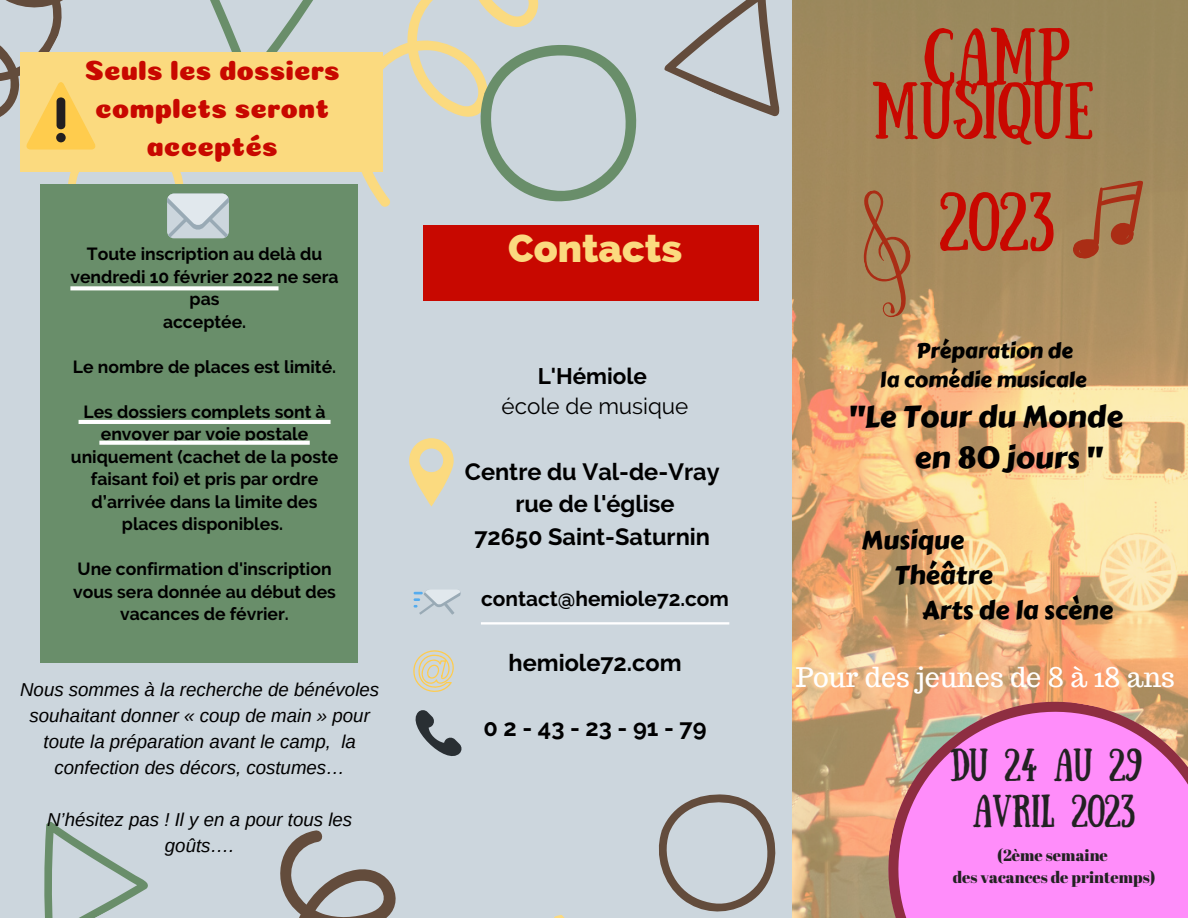
<style>
.page{position:relative;width:1188px;height:918px;background:#ccd6dd}
.page>*{position:absolute;margin:0;border:0;box-sizing:border-box;transform-origin:0 0}
.t1{font:59.1px "Sunday";color:#c80800}
.t2{font:57px/54px "Sunday";color:#c80800;text-align:center}
.t3{font:800 39.15px "Raleway";color:#fbda7f}
.t4{font:32.7px/45.5px "Sunday";color:#222;text-align:center}
.t5{font:30.15px/41.7px "Carter One";color:#000}
.t6{font:28.05px/38.2px "Coiny";color:#c80800;text-align:center}
.t7{font:27px "Trocchi";color:#fff}
.t8{font:25.65px "Carter One";color:#000}
.t9{font:700 23.55px/32.7px "Raleway";color:#000;text-align:center}
.t10{font:22.5px "Raleway";color:#000}
.t11{font:700 22.5px "Raleway";color:#000}
.t12{font:21.15px/29.2px "Carter One";color:#000}
.t13{font:700 20.85px "Raleway";color:#000}
.t14{font:italic 18.75px/25.8px "Arimo";color:#000;text-align:center}
.t15{font:700 17.55px/22.5px "Raleway";color:#000;text-align:center}
.t16{font:16.2px/22.2px "Abril Fatface";color:#222;text-align:center}
</style>
<div class="page">
<img style="left:792px;top:0;width:396px;height:794px">
<svg style="left:280px;top:794px;width:582px;height:124px"></svg>
<svg style="left:44px;top:822px;width:104px;height:96px"></svg>
<svg style="left:361px;top:0;width:203px;height:207px"></svg>
<svg style="left:664px;top:0;width:160px;height:122px"></svg>
<svg style="left:480px;top:45px;width:156px;height:156px"></svg>
<div style="left:424px;top:225px;width:335px;height:76px;background:#c80800"></div>
<div style="left:40px;top:184px;width:318px;height:479px;background:#698e6a"></div>
<svg style="left:862px;top:675px;width:326px;height:243px;background:#ed8ec9"></svg>
<svg style="left:409px;top:438px;width:45px;height:69px"></svg>
<svg style="left:414px;top:650px;width:40px;height:42px"></svg>
<svg style="left:415px;top:710px;width:47px;height:46px"></svg>
<div style="left:20px;top:52px;width:362px;height:120px;background:#fbda7f"></div>
<svg style="left:79px;top:420px;width:252px;height:4px"></svg>
<svg style="left:70px;top:286px;width:209px;height:4px"></svg>
<svg style="left:99px;top:441px;width:211px;height:4px"></svg>
<svg style="left:0;top:0;width:313px;height:239px"></svg>
<svg style="left:414px;top:590px;width:47px;height:25px"></svg>
<svg style="left:481px;top:622px;width:248px;height:3px"></svg>
<svg style="left:849px;top:185px;width:74px;height:136px;background:#a78055"></svg>
<svg style="left:1071px;top:170px;width:73px;height:97px;background:#a6774e"></svg>
<h3 class="t6" style="left:85px;top:51px;width:257px">Seuls les dossiers complets seront acceptés</h3>
<p class="t15" style="left:70px;top:243px;width:270px">Toute inscription au delà du vendredi 10 février 2022 ne sera pas<br>acceptée.</p>
<p class="t15" style="left:73px;top:355px;width:265px">Le nombre de places est limité.</p>
<p class="t15" style="left:71px;top:400px;width:269px">Les dossiers complets sont à envoyer par voie postale uniquement (cachet de la poste faisant foi) et pris par ordre d’arrivée dans la limite des places disponibles.</p>
<p class="t15" style="left:73px;top:558px;width:264px">Une confirmation d'inscription vous sera donnée au début des vacances de février.</p>
<p class="t14" style="left:20px;top:677px;width:361px">Nous sommes à la recherche de bénévoles souhaitant donner « coup de main » pour toute la préparation avant le camp, la confection des décors, costumes…</p>
<p class="t14" style="left:47px;top:806px;width:307px">N’hésitez pas ! Il y en a pour tous les goûts….</p>
<h3 class="t3" style="left:508px;top:225px;width:175px">Contacts</h3>
<p class="t11" style="left:538px;top:363px;width:111px">L'Hémiole</p>
<p class="t10" style="left:502px;top:393px;width:188px">école de musique</p>
<h3 class="t9" style="left:465px;top:455px;width:256px">Centre du Val-de-Vray rue de l'église<br>72650 Saint-Saturnin</h3>
<p class="t13" style="left:481px;top:586px;width:249px">contact@hemiole72.com</p>
<h3 class="t9" style="left:509px;top:646px;width:175px">hemiole72.com</h3>
<h3 class="t9" style="left:484px;top:712px;width:225px">02-43-23-91-79</h3>
<h2 class="t2" style="left:872px;top:30px;width:224px">CAMP<br>MUSIQUE</h2>
<h1 class="t1" style="left:939px;top:192px;width:117px">2023</h1>
<p class="t12" style="left:880px;top:336px;width:208px;text-indent:36px">Préparation de la comédie musicale</p>
<h3 class="t5" style="left:914px;top:396px;width:210px;text-indent:-66px">"Le Tour du Monde en 80 jours "</h3>
<h3 class="t8" style="left:862px;top:521px;width:104px">Musique</h3>
<h3 class="t8" style="left:895px;top:556px;width:100px">Théâtre</h3>
<h3 class="t8" style="left:922px;top:591px;width:192px">Arts de la scène</h3>
<h3 class="t7" style="left:796px;top:660px;width:381px">Pour des jeunes de 8 à 18 ans</h3>
<h3 class="t4" style="left:950px;top:742px;width:193px">DU 24 AU 29<br>AVRIL 2023</h3>
<p class="t16" style="left:953px;top:843px;width:204px">(2ème semaine<br>des vacances de printemps)</p>
</div>
